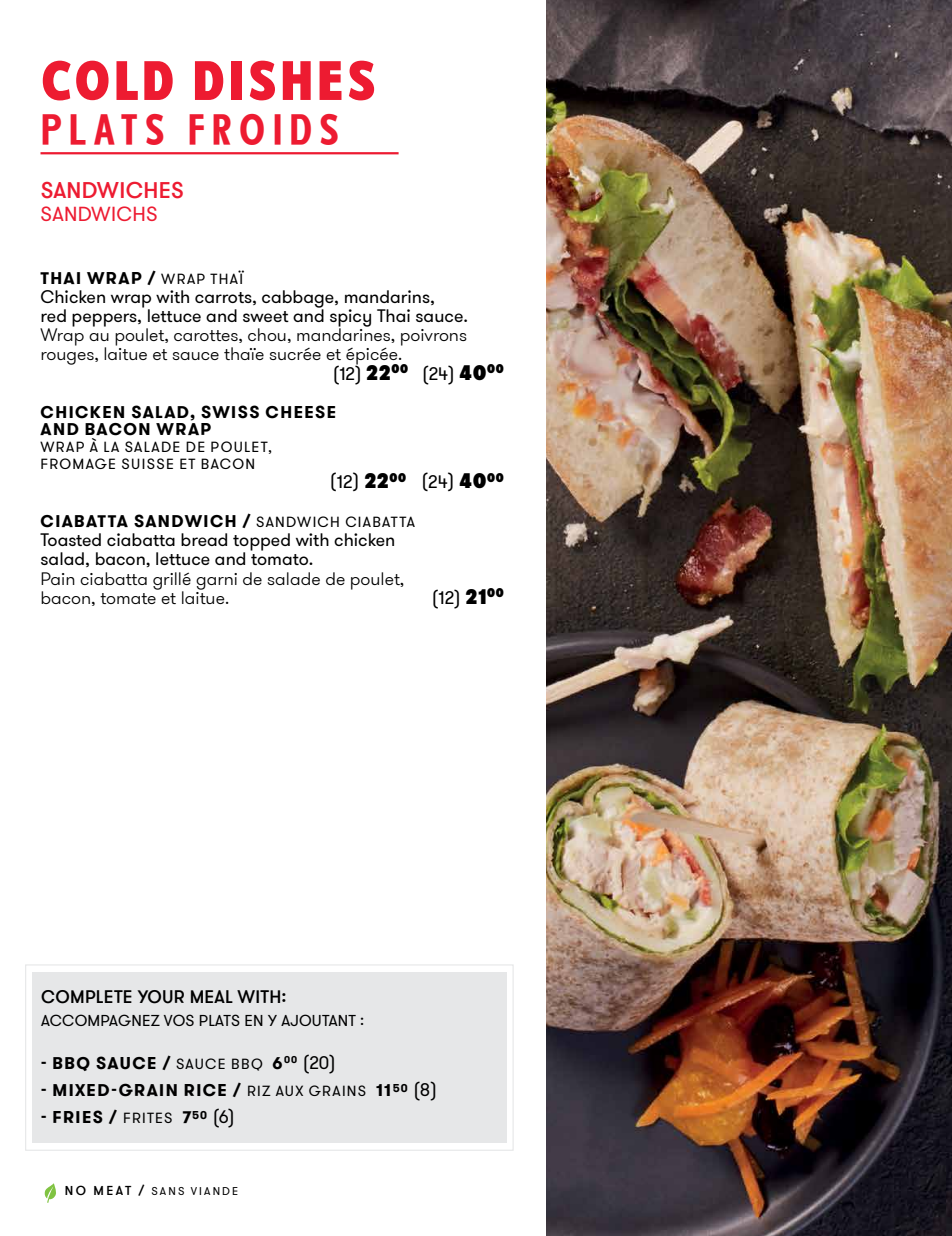
<style>
.page{position:relative;width:952px;height:1236px;background:#fff}
.page>*{position:absolute;margin:0;border:0;box-sizing:border-box;transform-origin:0 0}
.t1{font:900 51.75px "Taberna Sans";letter-spacing:.055em;color:#ed1b31}
.t2{font:40.5px "Taberna Sans";letter-spacing:.15em;color:#ed1b31}
.t3{font:500 22.5px "GT Walsheim Pro";letter-spacing:.015em;color:#ed1b31}
.t4{font:20.25px "GT Walsheim Pro";letter-spacing:.015em;color:#ed1b31}
.t5{font:18px/19.1px "GT Walsheim Pro";color:#000}
.t6{font:300 18px/19.1px "GT Walsheim Pro";color:#000}
.t7{font:500 18px "GT Walsheim Pro";letter-spacing:.015em;color:#000}
.t8{font:700 16.88px/16.9px "GT Walsheim Pro";letter-spacing:.08em;color:#000}
.t9{font:15.75px "GT Walsheim Pro";letter-spacing:.015em;color:#000}
.t10{font:14.62px/16.9px "GT Walsheim Pro";letter-spacing:.085em;color:#000}
.t11{font:11.25px "GT Walsheim Pro";letter-spacing:.19em;color:#000}
.s1{font-weight:400;font-size:14.62px}
.s2{font-family:"Taberna Sans";font-weight:900;font-size:22.5px}
.s3{font-weight:400;font-size:18px}
.s4{font-weight:500;font-size:12.83px}
</style>
<div class="page">
<img style="left:547px;top:0;width:405px;height:1235px">
<hr style="left:40px;top:152px;width:358px;height:2px;background:#ed1b31">
<div style="left:32px;top:972px;width:474px;height:170px;background:#e6e7e8"></div>
<div style="left:25px;top:964px;width:489px;height:186px;border:1px solid #e6e7e8"></div>
<svg style="left:44px;top:1183px;width:12px;height:19px"></svg>
<h1 class="t1" style="left:40px;top:48px;width:337px">COLD DISHES</h1>
<h2 class="t2" style="left:40px;top:103px;width:300px">PLATS FROIDS</h2>
<p class="t3" style="left:41px;top:176px;width:145px">SANDWICHES</p>
<p class="t4" style="left:41px;top:201px;width:119px">SANDWICHS</p>
<p class="t8" style="left:41px;top:270px;width:204px">THAI WRAP / <span class="s1">WRAP THAÏ</span></p>
<p class="t5" style="left:40px;top:287px;width:429px">Chicken wrap with carrots, cabbage, mandarins,<br>red peppers, lettuce and sweet and spicy Thai sauce.</p>
<p class="t6" style="left:40px;top:326px;width:428px">Wrap au poulet, carottes, chou, mandarines, poivrons</p>
<p class="t6" style="left:40px;top:345px;width:363px">rouges, laitue et sauce thaïe sucrée et épicée.</p>
<p class="t5" style="left:333px;top:364px;width:173px">(12) <span class="s2">22</span><sup>00</sup> (24) <span class="s2">40</span><sup>00</sup></p>
<p class="t8" style="left:41px;top:404px;width:297px">CHICKEN SALAD, SWISS CHEESE<br>AND BACON WRAP</p>
<p class="t10" style="left:41px;top:439px;width:233px">WRAP À LA SALADE DE POULET,<br>FROMAGE SUISSE ET BACON</p>
<p class="t5" style="left:330px;top:473px;width:176px">(12) <span class="s2">22</span><sup>00</sup> (24) <span class="s2">40</span><sup>00</sup></p>
<p class="t8" style="left:41px;top:513px;width:376px">CIABATTA SANDWICH / <span class="s1">SANDWICH CIABATTA</span></p>
<p class="t5" style="left:40px;top:531px;width:356px">Toasted ciabatta bread topped with chicken salad, bacon, lettuce and tomato.</p>
<p class="t6" style="left:40px;top:569px;width:365px">Pain ciabatta grillé garni de salade de poulet, bacon, tomate et laitue.</p>
<p class="t5" style="left:432px;top:588px;width:74px">(12) <span class="s2">21</span><sup>00</sup></p>
<p class="t7" style="left:41px;top:985px;width:247px">COMPLETE YOUR MEAL WITH:</p>
<p class="t9" style="left:41px;top:1010px;width:324px">ACCOMPAGNEZ VOS PLATS EN Y AJOUTANT :</p>
<p class="t8" style="left:41px;top:1054px;width:296px">- BBQ SAUCE / <span class="s1">SAUCE BBQ</span> 6<sup>00</sup> <span class="s3">(20)</span></p>
<p class="t8" style="left:41px;top:1081px;width:397px">- MIXED-GRAIN RICE / <span class="s1">RIZ AUX GRAINS</span> 11<sup>50</sup> <span class="s3">(8)</span></p>
<p class="t8" style="left:41px;top:1108px;width:195px">- FRIES / <span class="s1">FRITES</span> 7<sup>50</sup> <span class="s3">(6)</span></p>
<p class="t11" style="left:65px;top:1184px;width:175px"><span class="s4">NO MEAT /</span> SANS VIANDE</p>
</div>
